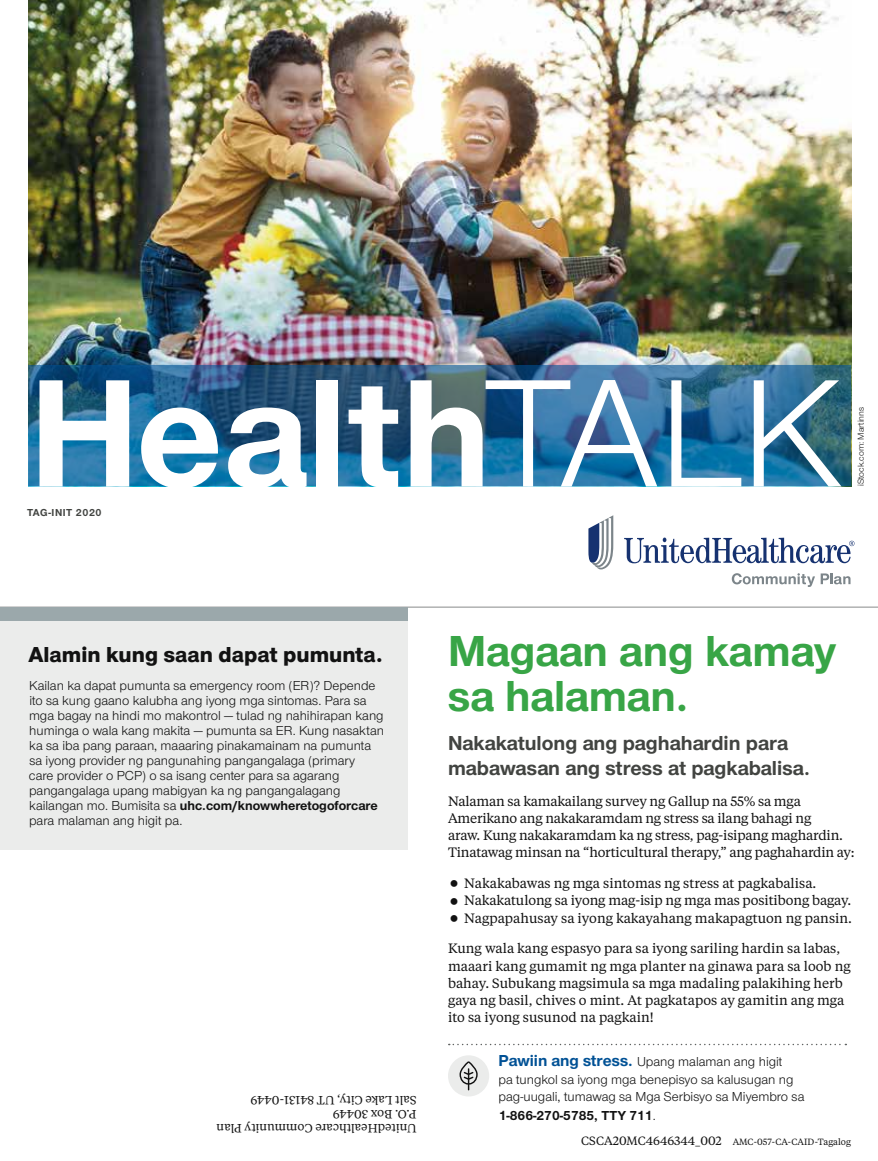
<style>
.page{position:relative;width:878px;height:1161px;background:#fff}
.page>*{position:absolute;margin:0;border:0;box-sizing:border-box;transform-origin:0 0}
.t1{font:700 159.3px "UHC Sans";color:#fff}
.t2{font:700 45px/45px "UHC Sans";color:#38a546}
.t3{font:800 22.5px "UHC Sans";color:#121212}
.t4{font:700 21px/25.2px "UHC Sans";color:#424441}
.t5{font:13.5px/15px "UHC Sans";color:#121212}
.t6{font:13.5px/17.2px "UHC Serif Text";color:#121212}
.t7{font:12px/14.2px "UHC Serif Text";color:#121212}
.t8{font:700 10.5px "UHC Sans";letter-spacing:.05em;color:#424441}
.t9{font:9px "UHC Serif Text";color:#121212}
.t10{font:9px "UHC Sans";color:#121212}
.s1{font-weight:400}
.s2{font-weight:700}
.s3{font-weight:700;font-size:16.5px;color:#005195}
.s4{font-size:12px}
</style>
<div class="page">
<img style="left:28px;top:0;width:823px;height:365px">
<svg style="left:28px;top:365px;width:823px;height:121px;background:#256691"></svg>
<svg style="left:624px;top:538px;width:230px;height:25px"></svg>
<svg style="left:588px;top:515px;width:25px;height:55px"></svg>
<svg style="left:731px;top:573px;width:119px;height:14px"></svg>
<hr style="left:0;top:607px;width:878px;height:1px;background:#888a8a">
<div style="left:0;top:616px;width:408px;height:233px;background:#ebeceb"></div>
<div style="left:0;top:607px;width:407px;height:14px;background:#9ba8ab"></div>
<svg style="left:448px;top:1044px;width:398px;height:1px"></svg>
<div style="left:448px;top:1055px;width:41px;height:41px;background:#ebeceb;border-radius:50%"></div>
<svg style="left:459px;top:1061px;width:18px;height:29px"></svg>
<h1 class="t1" style="left:29px;top:326px;width:813px">Health<span class="s1">TALK</span></h1>
<p class="t8" style="left:27px;top:505px;width:76px">TAG-INIT 2020</p>
<p class="t10" style="left:854px;top:486px;width:81px;rotate:-90deg">iStock.com: Martinns</p>
<h3 class="t3" style="left:29px;top:638px;width:355px">Alamin kung saan dapat pumunta.</h3>
<p class="t5" style="left:29px;top:678px;width:356px">Kailan ka dapat pumunta sa emergency room (ER)? Depende ito sa kung gaano kalubha ang iyong mga sintomas. Para sa mga bagay na hindi mo makontrol — tulad ng nahihirapan kang huminga o wala kang makita — pumunta sa ER. Kung nasaktan ka sa iba pang paraan, maaaring pinakamainam na pumunta sa iyong provider ng pangunahing pangangalaga (primary<br>care provider o PCP) o sa isang center para sa agarang pangangalaga upang mabigyan ka ng pangangalagang kailangan mo. Bumisita sa <span class="s2">uhc.com/knowwheretogoforcare </span>para malaman ang higit pa.</p>
<p class="t7" style="left:416px;top:1136px;width:201px;rotate:-180deg">UnitedHealthcare Community Plan<br>P.O. Box 30449<br>Salt Lake City, UT 84131-0449</p>
<h2 class="t2" style="left:448px;top:627px;width:389px">Magaan ang kamay sa halaman.</h2>
<h3 class="t4" style="left:448px;top:729px;width:363px">Nakakatulong ang paghahardin para mabawasan ang stress at pagkabalisa.</h3>
<p class="t6" style="left:448px;top:792px;width:408px">Nalaman sa kamakailang survey ng Gallup na 55% sa mga Amerikano ang nakakaramdam ng stress sa ilang bahagi ng<br>araw. Kung nakakaramdam ka ng stress, pag-isipang maghardin.<br>Tinatawag minsan na “horticultural therapy,” ang paghahardin ay:</p>
<p class="t6" style="left:464px;top:874px;width:389px">Nakakabawas ng mga sintomas ng stress at pagkabalisa.<br>Nakakatulong sa iyong mag-isip ng mga mas positibong bagay.<br>Nagpapahusay sa iyong kakayahang makapagtuon ng pansin.</p>
<p class="t6" style="left:448px;top:939px;width:404px">Kung wala kang espasyo para sa iyong sariling hardin sa labas, maaari kang gumamit ng mga planter na ginawa para sa loob ng bahay. Subukang magsimula sa mga madaling palakihing herb gaya ng basil, chives o mint. At pagkatapos ay gamitin ang mga ito sa iyong susunod na pagkain!</p>
<p class="t5" style="left:498px;top:1052px;width:307px;line-height:18px"><span class="s3">Pawiin ang stress.</span> Upang malaman ang higit<br>pa tungkol sa iyong mga benepisyo sa kalusugan ng pag‑uugali, tumawag sa Mga Serbisyo sa Miyembro sa <span class="s2">1-866-270-5785, TTY 711</span>.</p>
<p class="t9" style="left:581px;top:1135px;width:271px"><span class="s4">CSCA20MC4646344_002</span> AMC-057-CA-CAID-Tagalog</p>
</div>
